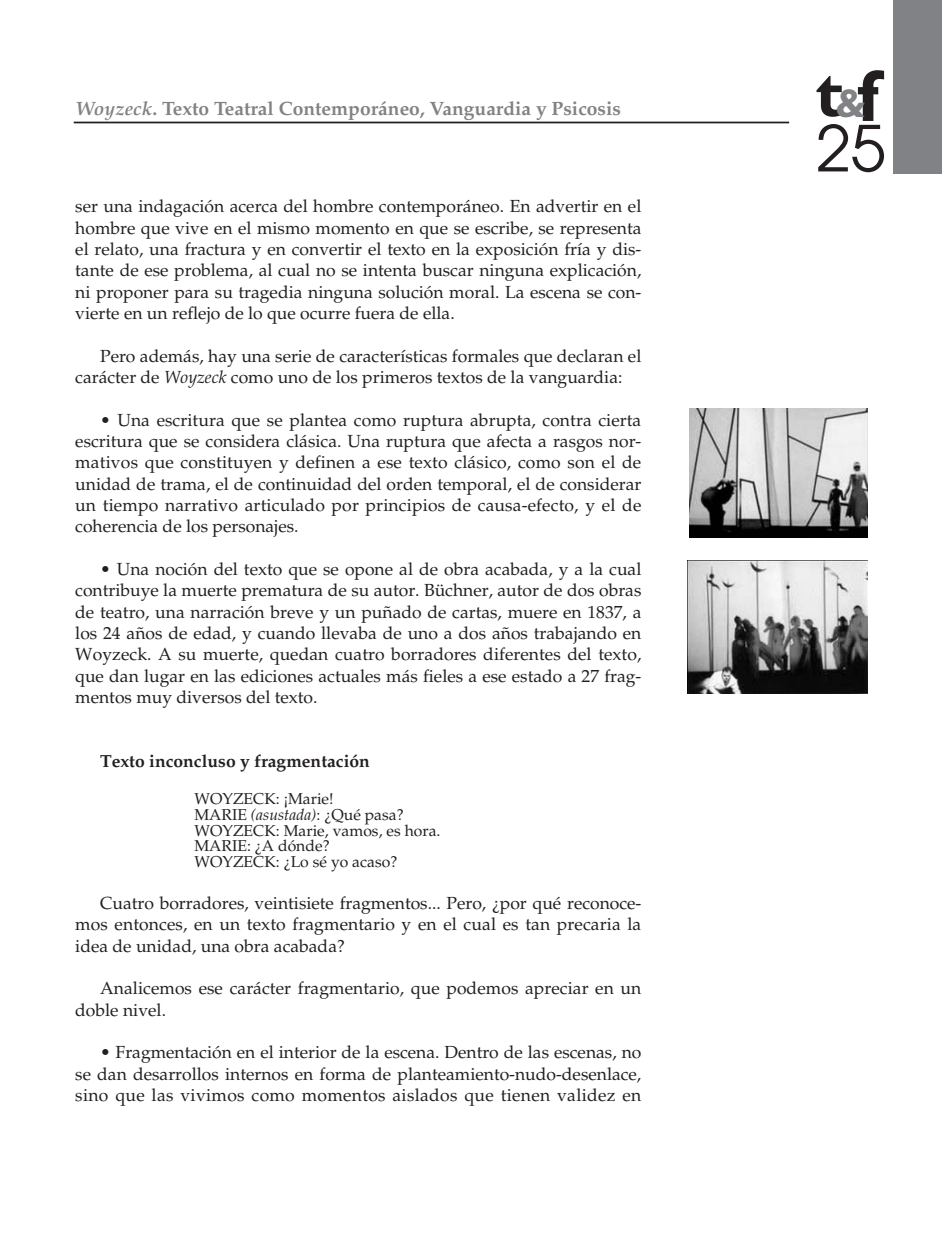
<style>
.page{position:relative;width:942px;height:1239px;background:#fff}
.page>*{position:absolute;margin:0;border:0;box-sizing:border-box;transform-origin:0 0}
.t1{font:700 66.5px "Gill Sans";color:#231f20}
.t2{font:63px "Avant Garde";color:#231f20}
.t3{font:700 19.25px "Palatino";color:#808285}
.t4{font:17.5px/21.3px "Palatino";color:#231f20;text-align:justify}
.t5{font:700 17.5px "Palatino";color:#231f20}
.t6{font:15.75px/15.8px "Palatino";color:#231f20}
.s1{font-style:italic}
.s2{font-size:40.25px;color:#808285}
.s3{font-size:73.5px}
</style>
<div class="page">
<div style="left:893px;top:0;width:49px;height:173px;background:#808285"></div>
<hr style="left:74px;top:122px;width:715px;height:1px;background:#231f20">
<img style="left:690px;top:408px;width:177px;height:129px">
<img style="left:687px;top:560px;width:180px;height:133px">
<p class="t3" style="left:75px;top:101px;width:547px"><span class="s1">Woyzeck</span>. Texto Teatral Contemporáneo, Vanguardia y Psicosis</p>
<p class="t4" style="left:75px;top:198px;width:567px">ser una indagación acerca del hombre contemporáneo. En advertir en el hombre que vive en el mismo momento en que se escribe, se representa el relato, una fractura y en convertir el texto en la exposición fría y dis&shy;tante de ese problema, al cual no se intenta buscar ninguna explicación, ni proponer para su tragedia ninguna solución moral. La escena se con&shy;vierte en un reflejo de lo que ocurre fuera de ella.</p>
<p class="t4" style="left:75px;top:347px;width:567px;text-indent:25px">Pero además, hay una serie de características formales que declaran el carácter de <span class="s1">Woyzeck</span> como uno de los primeros textos de la vanguardia:</p>
<p class="t4" style="left:75px;top:411px;width:567px;text-indent:25px">• Una escritura que se plantea como ruptura abrupta, contra cierta escritura que se considera clásica. Una ruptura que afecta a rasgos nor&shy;mativos que constituyen y definen a ese texto clásico, como son el de unidad de trama, el de continuidad del orden temporal, el de considerar un tiempo narrativo articulado por principios de causa-efecto, y el de coherencia de los personajes.</p>
<p class="t4" style="left:75px;top:560px;width:567px;text-indent:25px">• Una noción del texto que se opone al de obra acabada, y a la cual contribuye la muerte prematura de su autor. Büchner, autor de dos obras de teatro, una narración breve y un puñado de cartas, muere en 1837, a los 24 años de edad, y cuando llevaba de uno a dos años trabajando en Woyzeck. A su muerte, quedan cuatro borradores diferentes del texto, que dan lugar en las ediciones actuales más fieles a ese estado a 27 frag&shy;mentos muy diversos del texto.</p>
<p class="t5" style="left:100px;top:754px;width:271px">Texto inconcluso y fragmentación</p>
<p class="t6" style="left:194px;top:793px;width:247px">WOYZECK: ¡Marie!<br>MARIE <span class="s1">(asustada)</span>: ¿Qué pasa?<br>WOYZECK: Marie, vamos, es hora.<br>MARIE: ¿A dónde?<br>WOYZECK: ¿Lo sé yo acaso?</p>
<p class="t4" style="left:75px;top:894px;width:567px;text-indent:25px">Cuatro borradores, veintisiete fragmentos... Pero, ¿por qué reconoce&shy;mos entonces, en un texto fragmentario y en el cual es tan precaria la idea de unidad, una obra acabada?</p>
<p class="t4" style="left:75px;top:980px;width:567px;text-indent:25px">Analicemos ese carácter fragmentario, que podemos apreciar en un doble nivel.</p>
<p class="t4" style="left:75px;top:1044px;width:567px;text-indent:25px">• Fragmentación en el interior de la escena. Dentro de las escenas, no se dan desarrollos internos en forma de planteamiento-nudo-desenlace, sino que las vivimos como momentos aislados que tienen validez en</p>
<h1 class="t1" style="left:815px;top:71px;width:65px">t<span class="s2">&amp;</span><span class="s3">f</span></h1>
<h2 class="t2" style="left:815px;top:125px;width:71px">25</h2>
</div>
